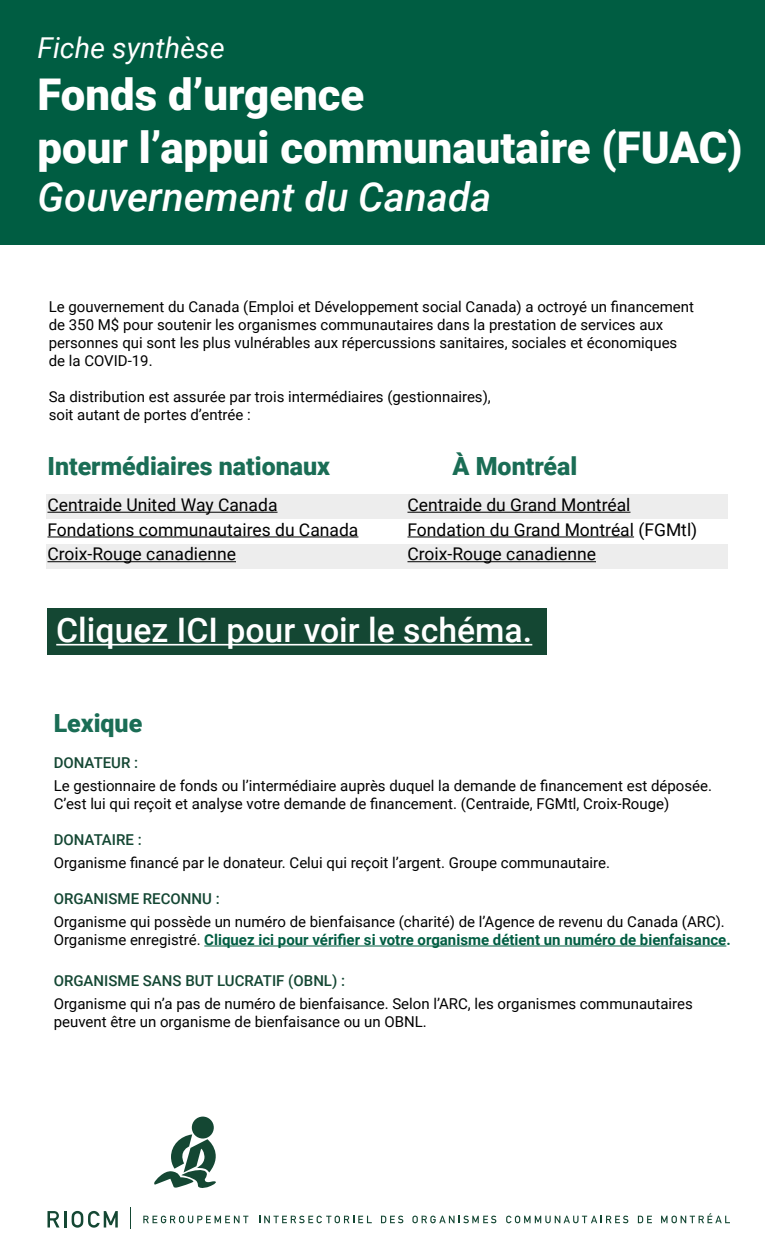
<style>
.page{position:relative;width:765px;height:1260px;background:#fff}
.page>*{position:absolute;margin:0;border:0;box-sizing:border-box;transform-origin:0 0}
.t1{font:900 43.75px/52.5px "Roboto";color:#fff}
.t2{font:italic 500 40px "Roboto";color:#fff}
.t3{font:500 33.75px "Roboto";color:#fff}
.t4{font:italic 28.75px "Roboto";color:#fff}
.t5{font:900 25px "Roboto";color:#1a6d55}
.t6{font:17.5px "Roboto";color:#000}
.t7{font:15px/18px "Roboto";color:#000}
.t8{font:500 15px "Roboto";color:#144733}
.s1{font-weight:700;color:#005d42}
</style>
<div class="page">
<div style="left:46px;top:544px;width:681px;height:25px;background:#ededed"></div>
<div style="left:46px;top:494px;width:681px;height:25px;background:#ededed"></div>
<hr style="left:48px;top:512px;width:230px;height:1px;background:#000">
<hr style="left:408px;top:512px;width:223px;height:1px;background:#000">
<hr style="left:48px;top:537px;width:310px;height:1px;background:#000">
<hr style="left:408px;top:537px;width:226px;height:1px;background:#000">
<hr style="left:48px;top:561px;width:188px;height:1px;background:#000">
<hr style="left:408px;top:561px;width:188px;height:1px;background:#000">
<hr style="left:204px;top:946px;width:522px;height:1px;background:#005d42">
<div style="left:0;top:0;width:765px;height:245px;background:#005d42"></div>
<div style="left:192px;top:1117px;width:22px;height:22px;background:#144733;border-radius:50%"></div>
<svg style="left:154px;top:1134px;width:62px;height:54px"></svg>
<svg style="left:130px;top:1207px;width:1px;height:22px"></svg>
<svg style="left:48px;top:1211px;width:18px;height:17px"></svg>
<svg style="left:72px;top:1211px;width:46px;height:17px"></svg>
<svg style="left:143px;top:1216px;width:105px;height:7px"></svg>
<svg style="left:259px;top:1216px;width:113px;height:7px"></svg>
<svg style="left:381px;top:1216px;width:22px;height:7px"></svg>
<svg style="left:412px;top:1216px;width:84px;height:7px"></svg>
<svg style="left:506px;top:1216px;width:122px;height:7px"></svg>
<svg style="left:638px;top:1216px;width:14px;height:7px"></svg>
<svg style="left:661px;top:1213px;width:69px;height:10px"></svg>
<div style="left:48px;top:608px;width:500px;height:47px;background:#144733"></div>
<hr style="left:56px;top:644px;width:476px;height:2px;background:#fff">
<h3 class="t4" style="left:38px;top:27px;width:189px">Fiche synthèse</h3>
<h1 class="t1" style="left:38px;top:67px;width:706px">Fonds d’urgence<br>pour l’appui communautaire (FUAC)</h1>
<h2 class="t2" style="left:38px;top:169px;width:455px">Gouvernement du Canada</h2>
<p class="t7" style="left:49px;top:297px;width:647px">Le gouvernement du Canada (Emploi et Développement social Canada) a octroyé un financement de 350 M$ pour soutenir les organismes communautaires dans la prestation de services aux personnes qui sont les plus vulnérables aux répercussions sanitaires, sociales et économiques de la COVID-19.</p>
<p class="t7" style="left:49px;top:387px;width:444px">Sa distribution est assurée par trois intermédiaires (gestionnaires), soit autant de portes d’entrée :</p>
<h3 class="t5" style="left:48px;top:449px;width:284px">Intermédiaires nationaux</h3>
<h3 class="t5" style="left:452px;top:449px;width:126px">À Montréal</h3>
<p class="t6" style="left:48px;top:492px;width:232px">Centraide United Way Canada</p>
<p class="t6" style="left:407px;top:492px;width:225px">Centraide du Grand Montréal</p>
<p class="t6" style="left:48px;top:517px;width:312px">Fondations communautaires du Canada</p>
<p class="t6" style="left:407px;top:517px;width:291px">Fondation du Grand Montréal (FGMtl)</p>
<p class="t6" style="left:48px;top:542px;width:190px">Croix-Rouge canadienne</p>
<p class="t6" style="left:407px;top:542px;width:190px">Croix-Rouge canadienne</p>
<h3 class="t3" style="left:56px;top:607px;width:478px">Cliquez ICI pour voir le schéma.</h3>
<h3 class="t5" style="left:54px;top:705px;width:90px">Lexique</h3>
<p class="t8" style="left:54px;top:752px;width:86px">DONATEUR :</p>
<p class="t7" style="left:54px;top:776px;width:660px">Le gestionnaire de fonds ou l’intermédiaire auprès duquel la demande de financement est déposée.<br>C’est lui qui reçoit et analyse votre demande de financement. (Centraide, FGMtl, Croix-Rouge)</p>
<p class="t8" style="left:54px;top:829px;width:90px">DONATAIRE :</p>
<p class="t7" style="left:54px;top:853px;width:558px">Organisme financé par le donateur. Celui qui reçoit l’argent. Groupe communautaire.</p>
<p class="t8" style="left:54px;top:888px;width:167px">ORGANISME RECONNU :</p>
<p class="t7" style="left:54px;top:912px;width:679px">Organisme qui possède un numéro de bienfaisance (charité) de l’Agence de revenu du Canada (ARC).<br>Organisme enregistré. <span class="s1">Cliquez ici pour vérifier si votre organisme détient un numéro de bienfaisance.</span></p>
<p class="t8" style="left:54px;top:970px;width:293px">ORGANISME SANS BUT LUCRATIF (OBNL) :</p>
<p class="t7" style="left:54px;top:994px;width:641px">Organisme qui n’a pas de numéro de bienfaisance. Selon l’ARC, les organismes communautaires peuvent être un organisme de bienfaisance ou un OBNL.</p>
</div>
